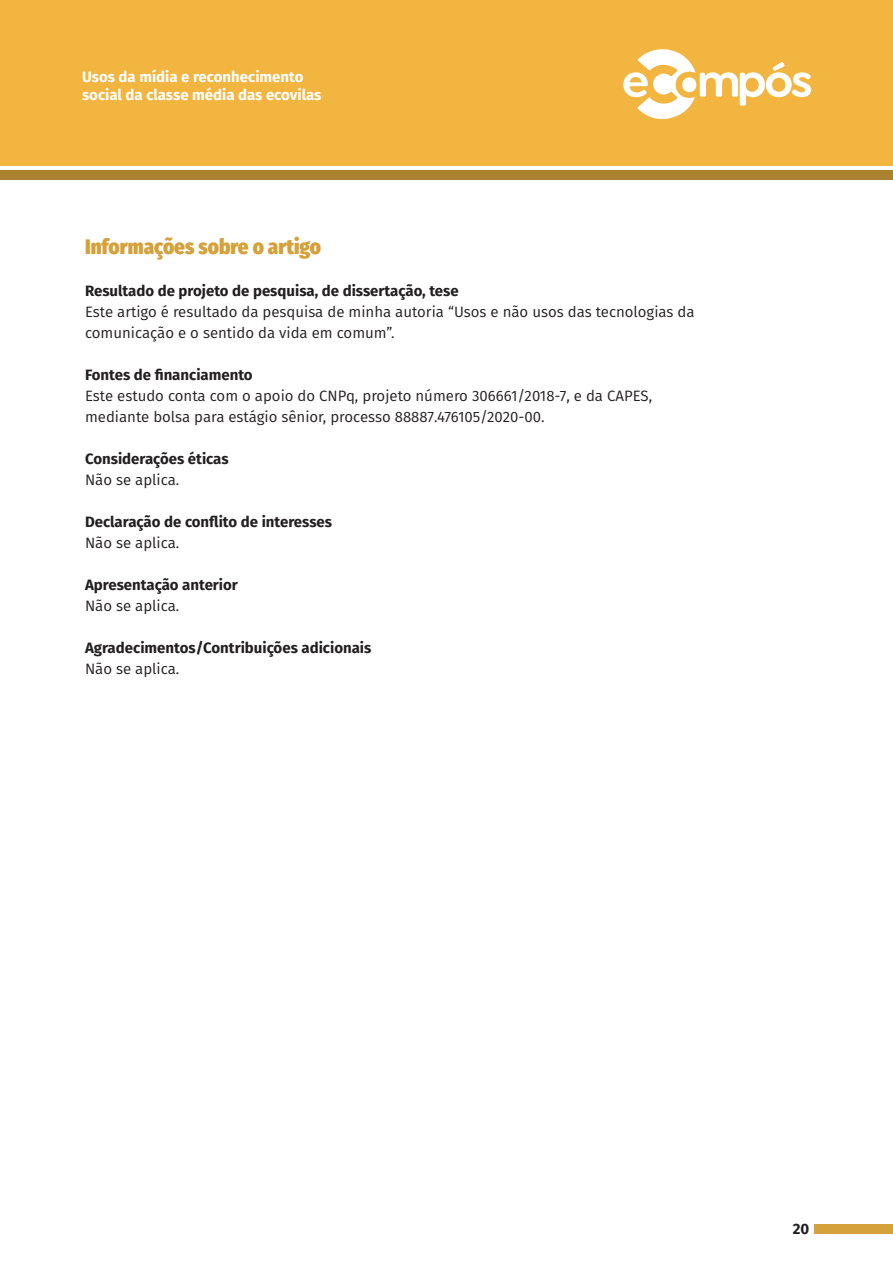
<style>
.page{position:relative;width:893px;height:1263px;background:#fff}
.page>*{position:absolute;margin:0;border:0;box-sizing:border-box;transform-origin:0 0}
.t1{font:800 21px "Fira Sans Condensed";color:#d4a13b}
.t2{font:15px/21px "Fira Sans";color:#231f20}
.t3{font:700 15px "Fira Sans";color:#231f20}
.t4{font:700 15px/18px "Fira Sans";color:#fff}
</style>
<div class="page">
<div style="left:0;top:0;width:893px;height:166px;background:#f2b540"></div>
<div style="left:0;top:170px;width:893px;height:10px;background:#ab822f"></div>
<div style="left:814px;top:1224px;width:79px;height:9px;background:#d4a13b"></div>
<svg style="left:623px;top:49px;width:188px;height:70px"></svg>
<p class="t4" style="left:82px;top:66px;width:241px">Usos da mídia e reconhecimento social da classe média das ecovilas</p>
<h1 class="t1" style="left:85px;top:228px;width:237px">Informações sobre o artigo</h1>
<p class="t3" style="left:85px;top:278px;width:375px">Resultado de projeto de pesquisa, de dissertação, tese</p>
<p class="t2" style="left:85px;top:301px;width:611px">Este artigo é resultado da pesquisa de minha autoria “Usos e não usos das tecnologias da comunicação e o sentido da vida em comum”.</p>
<p class="t3" style="left:85px;top:362px;width:169px">Fontes de financiamento</p>
<p class="t2" style="left:85px;top:385px;width:569px">Este estudo conta com o apoio do CNPq, projeto número 306661/2018-7, e da CAPES, mediante bolsa para estágio sênior, processo 88887.476105/2020-00.</p>
<p class="t3" style="left:85px;top:446px;width:145px">Considerações éticas</p>
<p class="t2" style="left:85px;top:469px;width:96px">Não se aplica.</p>
<p class="t3" style="left:85px;top:509px;width:249px">Declaração de conflito de interesses</p>
<p class="t2" style="left:85px;top:532px;width:96px">Não se aplica.</p>
<p class="t3" style="left:85px;top:572px;width:154px">Apresentação anterior</p>
<p class="t2" style="left:85px;top:595px;width:96px">Não se aplica.</p>
<p class="t3" style="left:85px;top:635px;width:288px">Agradecimentos/Contribuições adicionais</p>
<p class="t2" style="left:85px;top:658px;width:96px">Não se aplica.</p>
<p class="t3" style="left:793px;top:1216px;width:18px">20</p>
</div>
